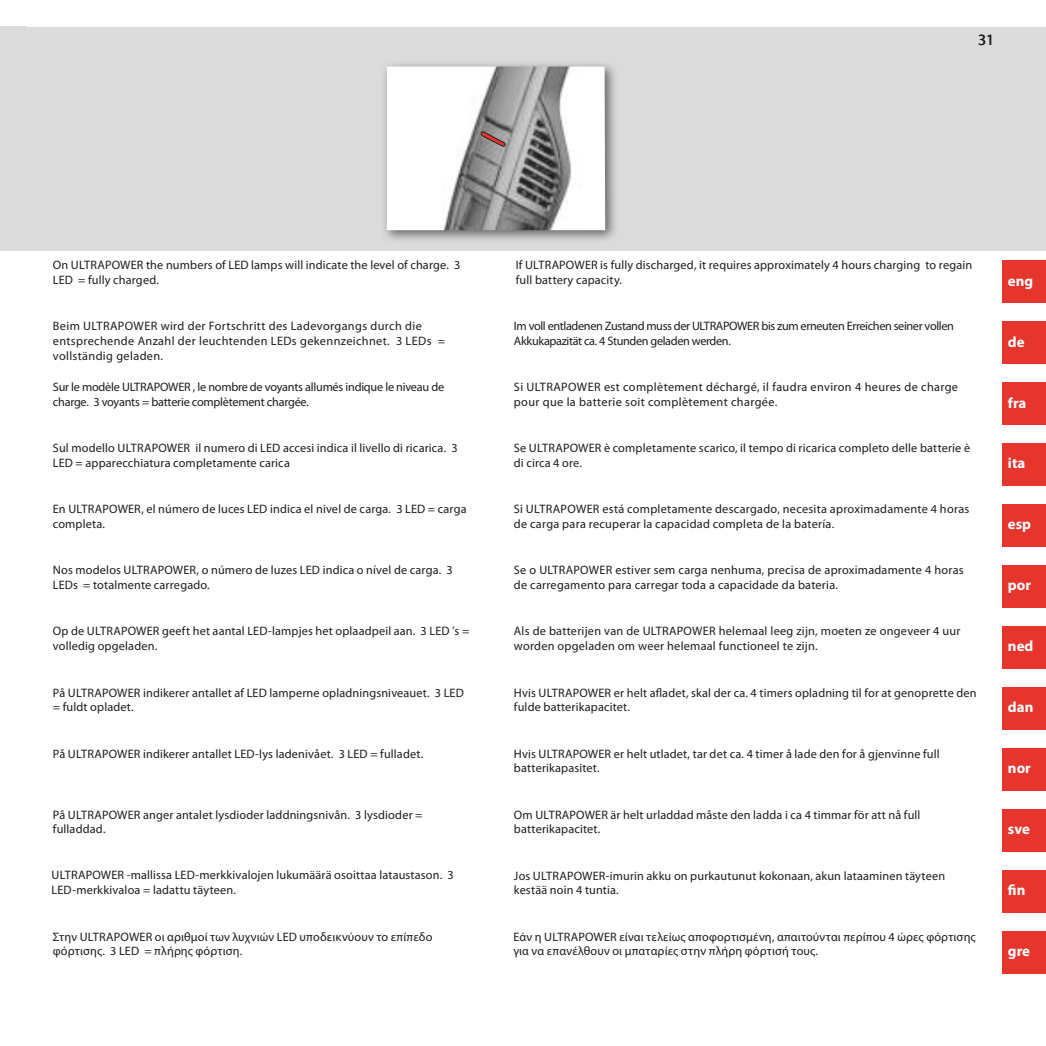
<style>
.page{position:relative;width:1046px;height:1046px;background:#fff}
.page>*{position:absolute;margin:0;border:0;box-sizing:border-box;transform-origin:0 0}
.t1{font:15.75px "Myriad Pro";color:#1d1d1b}
.t2{font:700 14.88px "Myriad Pro";color:#fff}
.t3{font:12.25px/14.7px "Myriad Pro";letter-spacing:.015em;color:#1d1d1b}
.t4{font:12.25px/14.7px "Myriad Pro";letter-spacing:-.03em;color:#1d1d1b}
.t5{font:12.25px/14.7px "Myriad Pro";letter-spacing:-.02em;color:#1d1d1b}
</style>
<div class="page">
<div style="left:0;top:27px;width:1046px;height:224px;background:#dbdbdb"></div>
<svg style="left:384px;top:64px;width:231px;height:176px"></svg>
<img style="left:387px;top:67px;width:218px;height:163px">
<svg style="left:480px;top:131px;width:26px;height:17px"></svg>
<div style="left:1002px;top:260px;width:44px;height:43px;background:#e6352c"></div>
<div style="left:1002px;top:321px;width:44px;height:43px;background:#e6352c"></div>
<div style="left:1002px;top:382px;width:44px;height:43px;background:#e6352c"></div>
<div style="left:1002px;top:443px;width:44px;height:43px;background:#e6352c"></div>
<div style="left:1002px;top:504px;width:44px;height:43px;background:#e6352c"></div>
<div style="left:1002px;top:565px;width:44px;height:43px;background:#e6352c"></div>
<div style="left:1002px;top:626px;width:44px;height:43px;background:#e6352c"></div>
<div style="left:1002px;top:687px;width:44px;height:43px;background:#e6352c"></div>
<div style="left:1002px;top:748px;width:44px;height:43px;background:#e6352c"></div>
<div style="left:1002px;top:809px;width:44px;height:43px;background:#e6352c"></div>
<div style="left:1002px;top:870px;width:44px;height:43px;background:#e6352c"></div>
<div style="left:1002px;top:931px;width:44px;height:43px;background:#e6352c"></div>
<p class="t1" style="left:978px;top:31px;width:18px">31</p>
<p class="t3" style="left:53px;top:258px;width:409px">On ULTRAPOWER the numbers of LED lamps will indicate the level of charge. 3<br>LED = fully charged.</p>
<p class="t3" style="left:516px;top:258px;width:458px">If ULTRAPOWER is fully discharged, it requires approximately 4 hours charging to regain full battery capacity.</p>
<p class="t2" style="left:1008px;top:272px;width:27px">eng</p>
<p class="t3" style="left:53px;top:319px;width:394px">Beim ULTRAPOWER wird der Fortschritt des Ladevorgangs durch die entsprechende Anzahl der leuchtenden LEDs gekennzeichnet. 3 LEDs = vollständig geladen.</p>
<p class="t4" style="left:514px;top:319px;width:441px">Im voll entladenen Zustand muss der ULTRAPOWER bis zum erneuten Erreichen seiner vollen<br>Akkukapazität ca. 4 Stunden geladen werden.</p>
<p class="t2" style="left:1008px;top:333px;width:18px">de</p>
<p class="t5" style="left:53px;top:380px;width:393px">Sur le modèle ULTRAPOWER , le nombre de voyants allumés indique le niveau de charge. 3 voyants = batterie complètement chargée.</p>
<p class="t3" style="left:514px;top:380px;width:446px">Si ULTRAPOWER est complètement déchargé, il faudra environ 4 heures de charge pour que la batterie soit complètement chargée.</p>
<p class="t2" style="left:1008px;top:394px;width:20px">fra</p>
<p class="t3" style="left:53px;top:441px;width:406px">Sul modello ULTRAPOWER il numero di LED accesi indica il livello di ricarica. 3<br>LED = apparecchiatura completamente carica</p>
<p class="t3" style="left:514px;top:441px;width:458px">Se ULTRAPOWER è completamente scarico, il tempo di ricarica completo delle batterie è di circa 4 ore.</p>
<p class="t2" style="left:1008px;top:455px;width:19px">ita</p>
<p class="t3" style="left:53px;top:502px;width:415px">En ULTRAPOWER, el número de luces LED indica el nivel de carga. 3 LED = carga completa.</p>
<p class="t3" style="left:514px;top:502px;width:457px">Si ULTRAPOWER está completamente descargado, necesita aproximadamente 4 horas de carga para recuperar la capacidad completa de la batería.</p>
<p class="t2" style="left:1008px;top:516px;width:25px">esp</p>
<p class="t3" style="left:53px;top:563px;width:401px">Nos modelos ULTRAPOWER, o número de luzes LED indica o nível de carga. 3<br>LEDs = totalmente carregado.</p>
<p class="t3" style="left:514px;top:563px;width:451px">Se o ULTRAPOWER estiver sem carga nenhuma, precisa de aproximadamente 4 horas de carregamento para carregar toda a capacidade da bateria.</p>
<p class="t2" style="left:1008px;top:577px;width:25px">por</p>
<p class="t3" style="left:53px;top:624px;width:418px">Op de ULTRAPOWER geeft het aantal LED-lampjes het oplaadpeil aan. 3 LED ’s = volledig opgeladen.</p>
<p class="t3" style="left:514px;top:624px;width:448px">Als de batterijen van de ULTRAPOWER helemaal leeg zijn, moeten ze ongeveer 4 uur worden opgeladen om weer helemaal functioneel te zijn.</p>
<p class="t2" style="left:1008px;top:638px;width:27px">ned</p>
<p class="t3" style="left:53px;top:685px;width:412px">På ULTRAPOWER indikerer antallet af LED lamperne opladningsniveauet. 3 LED = fuldt opladet.</p>
<p class="t3" style="left:514px;top:685px;width:464px">Hvis ULTRAPOWER er helt afladet, skal der ca. 4 timers opladning til for at genoprette den fulde batterikapacitet.</p>
<p class="t2" style="left:1008px;top:699px;width:27px">dan</p>
<p class="t3" style="left:53px;top:746px;width:372px">På ULTRAPOWER indikerer antallet LED-lys ladenivået. 3 LED = fulladet.</p>
<p class="t3" style="left:514px;top:746px;width:427px">Hvis ULTRAPOWER er helt utladet, tar det ca. 4 timer å lade den for å gjenvinne full batterikapasitet.</p>
<p class="t2" style="left:1008px;top:760px;width:24px">nor</p>
<p class="t3" style="left:53px;top:807px;width:371px">På ULTRAPOWER anger antalet lysdioder laddningsnivån. 3 lysdioder = fulladdad.</p>
<p class="t3" style="left:514px;top:807px;width:408px">Om ULTRAPOWER är helt urladdad måste den ladda i ca 4 timmar för att nå full batterikapacitet.</p>
<p class="t2" style="left:1008px;top:821px;width:23px">sve</p>
<p class="t3" style="left:52px;top:868px;width:404px">ULTRAPOWER -mallissa LED-merkkivalojen lukumäärä osoittaa lataustason. 3<br>LED-merkkivaloa = ladattu täyteen.</p>
<p class="t3" style="left:514px;top:868px;width:433px">Jos ULTRAPOWER-imurin akku on purkautunut kokonaan, akun lataaminen täyteen kestää noin 4 tuntia.</p>
<p class="t2" style="left:1008px;top:881px;width:19px">fin</p>
<p class="t3" style="left:53px;top:929px;width:381px">Στην ULTRAPOWER οι αριθμοί των λυχνιών LED υποδεικνύουν το επίπεδο φόρτισης. 3 LED = πλήρης φόρτιση.</p>
<p class="t3" style="left:513px;top:929px;width:464px">Εάν η ULTRAPOWER είναι τελείως αποφορτισμένη, απαιτούνται περίπου 4 ώρες φόρτισης για να επανέλθουν οι μπαταρίες στην πλήρη φόρτισή τους.</p>
<p class="t2" style="left:1008px;top:942px;width:24px">gre</p>
</div>
